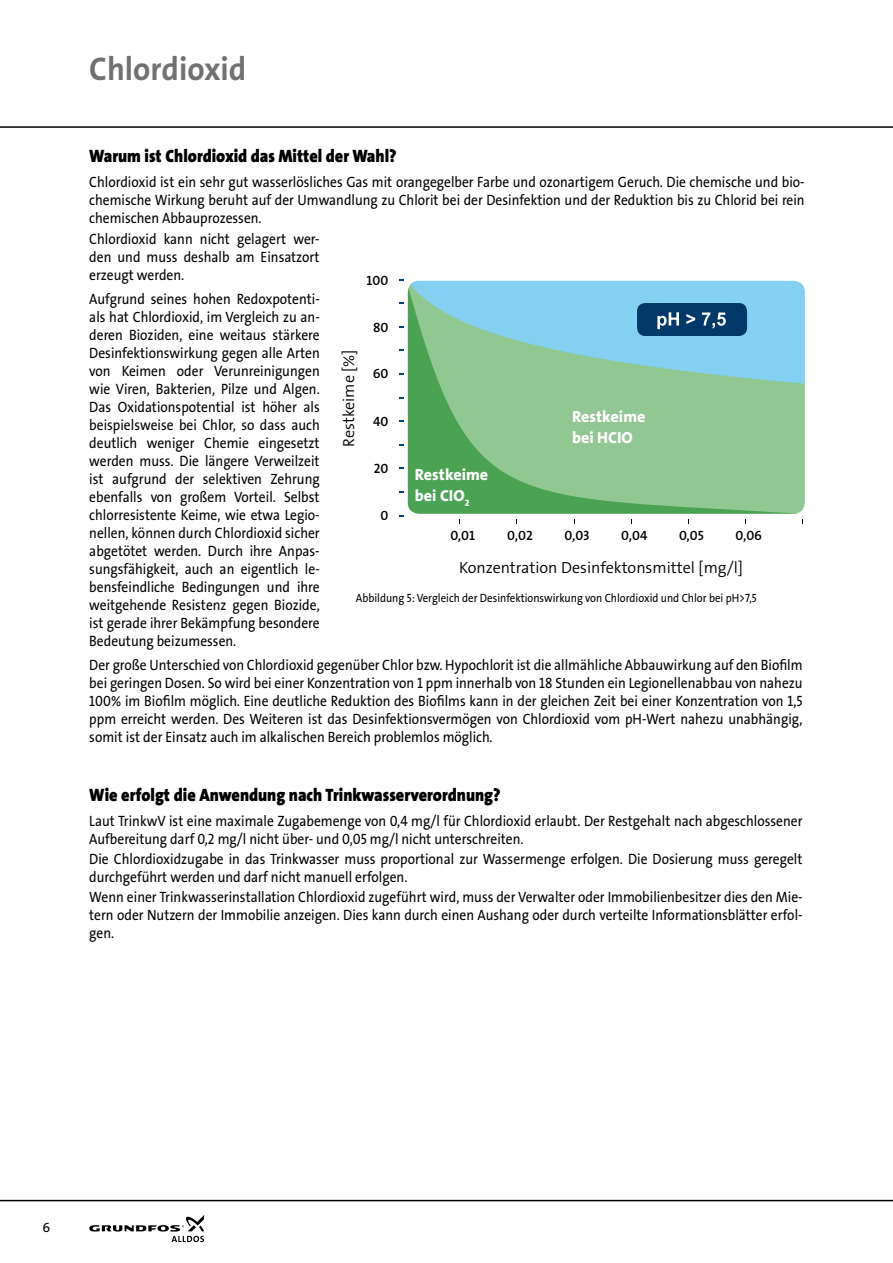
<style>
.page{position:relative;width:893px;height:1263px;background:#fff}
.page>*{position:absolute;margin:0;border:0;box-sizing:border-box;transform-origin:0 0}
.t1{font:33px "The Sans Grundfos 7 B";color:#707173;scale:.95 1}
.t2{font:18px "The Sans Grundfos 9 BL";color:#000;scale:.9 1}
.t3{font:16.05px "The Sans Grundfos 4 SL";color:#000}
.t4{font:16.05px/20.5px "The Sans Grundfos 8 XB";color:#fff}
.t5{font:15px/18px "The Sans Grundfos 5 R";color:#000;text-align:justify;scale:.9 1}
.t6{font:13.5px "The Sans Grundfos 6 SB";color:#000}
.t7{font:13.5px "The Sans Grundfos 5 R";color:#000}
.t8{font:12px "The Sans Grundfos 5 R";color:#000;scale:.9 1}
</style>
<div class="page">
<hr style="left:0;top:126px;width:893px;height:2px;background:#000">
<hr style="left:0;top:1200px;width:893px;height:1px;background:#000">
<svg style="left:89px;top:1215px;width:115px;height:27px"></svg>
<svg style="left:409px;top:282px;width:393px;height:231px;background:#82c3a1"></svg>
<div style="left:406px;top:279px;width:401px;height:237px;border:2px solid #fff;border-radius:12px"></div>
<div style="left:637px;top:303px;width:110px;height:33px;background:#00386a;border-radius:8px"></div>
<svg style="left:657px;top:312px;width:22px;height:17px"></svg>
<svg style="left:686px;top:314px;width:9px;height:10px"></svg>
<svg style="left:702px;top:312px;width:24px;height:16px"></svg>
<h1 class="t1" style="left:89px;top:51px;width:167px">Chlordioxid</h1>
<p class="t2" style="left:89px;top:146px;width:343px">Warum ist Chlordioxid das Mittel der Wahl?</p>
<p class="t5" style="left:89px;top:173px;width:796px">Chlordioxid ist ein sehr gut wasserlösliches Gas mit orangegelber Farbe und ozonartigem Geruch. Die chemische und bio&shy;chemische Wirkung beruht auf der Umwandlung zu Chlorit bei der Desinfektion und der Reduktion bis zu Chlorid bei rein chemischen Abbauprozessen.</p>
<p class="t5" style="left:89px;top:230px;width:258px">Chlordioxid kann nicht gelagert wer&shy;den und muss deshalb am Einsatzort erzeugt werden.</p>
<p class="t5" style="left:89px;top:290px;width:258px">Aufgrund seines hohen Redoxpotenti&shy;als hat Chlordioxid, im Vergleich zu an&shy;deren Bioziden, eine weitaus stärkere Desinfektionswirkung gegen alle Arten von Keimen oder Verunreinigungen wie Viren, Bakterien, Pilze und Algen.<br>Das Oxidationspotential ist höher als beispielsweise bei Chlor, so dass auch deutlich weniger Chemie eingesetzt werden muss. Die längere Verweilzeit ist aufgrund der selektiven Zehrung ebenfalls von großem Vorteil. Selbst chlorresistente Keime, wie etwa Legio&shy;nellen, können durch Chlordioxid sicher abgetötet werden. Durch ihre Anpas&shy;sungsfähigkeit, auch an eigentlich le&shy;bensfeindliche Bedingungen und ihre weitgehende Resistenz gegen Biozide, ist gerade ihrer Bekämpfung besondere Bedeutung beizumessen.</p>
<p class="t5" style="left:89px;top:657px;width:794px">Der große Unterschied von Chlordioxid gegenüber Chlor bzw. Hypochlorit ist die allmähliche Abbauwirkung auf den Biofilm bei geringen Dosen. So wird bei einer Konzentration von 1 ppm innerhalb von 18 Stunden ein Legionellenabbau von nahezu 100% im Biofilm möglich. Eine deutliche Reduktion des Biofilms kann in der gleichen Zeit bei einer Konzentration von 1,5 ppm erreicht werden. Des Weiteren ist das Desinfektionsvermögen von Chlordioxid vom pH-Wert nahezu unabhängig, somit ist der Einsatz auch im alkalischen Bereich problemlos möglich.</p>
<p class="t6" style="left:366px;top:273px;width:23px">100</p>
<p class="t6" style="left:373px;top:320px;width:17px">80</p>
<p class="t6" style="left:373px;top:367px;width:17px">60</p>
<p class="t6" style="left:373px;top:414px;width:17px">40</p>
<p class="t6" style="left:374px;top:461px;width:16px">20</p>
<p class="t6" style="left:380px;top:509px;width:9px">0</p>
<p class="t3" style="left:340px;top:447px;width:99px;rotate:-90deg">Restkeime [%]</p>
<p class="t4" style="left:572px;top:407px;width:75px">Restkeime bei HCIO</p>
<p class="t4" style="left:415px;top:465px;width:75px">Restkeime bei CIO<sub>2</sub></p>
<p class="t6" style="left:450px;top:528px;width:26px">0,01</p>
<p class="t6" style="left:507px;top:528px;width:27px">0,02</p>
<p class="t6" style="left:564px;top:528px;width:27px">0,03</p>
<p class="t6" style="left:621px;top:528px;width:28px">0,04</p>
<p class="t6" style="left:679px;top:528px;width:27px">0,05</p>
<p class="t6" style="left:735px;top:528px;width:28px">0,06</p>
<p class="t3" style="left:459px;top:559px;width:285px">Konzentration Desinfektonsmittel [mg/l]</p>
<p class="t8" style="left:356px;top:591px;width:447px">Abbildung 5: Vergleich der Desinfektionswirkung von Chlordioxid und Chlor bei pH&gt;7,5</p>
<p class="t2" style="left:89px;top:786px;width:459px">Wie erfolgt die Anwendung nach Trinkwasserverordnung?</p>
<p class="t5" style="left:89px;top:812px;width:794px">Laut TrinkwV ist eine maximale Zugabemenge von 0,4 mg/l für Chlordioxid erlaubt. Der Restgehalt nach abgeschlossener<br>Aufbereitung darf 0,2 mg/l nicht über- und 0,05 mg/l nicht unterschreiten.</p>
<p class="t5" style="left:89px;top:850px;width:794px">Die Chlordioxidzugabe in das Trinkwasser muss proportional zur Wassermenge erfolgen. Die Dosierung muss geregelt durchgeführt werden und darf nicht manuell erfolgen.</p>
<p class="t5" style="left:89px;top:888px;width:794px">Wenn einer Trinkwasserinstallation Chlordioxid zugeführt wird, muss der Verwalter oder Immobilienbesitzer dies den Mie&shy;tern oder Nutzern der Immobilie anzeigen. Dies kann durch einen Aushang oder durch verteilte Informationsblätter erfol&shy;gen.</p>
<p class="t7" style="left:43px;top:1220px;width:9px">6</p>
</div>
